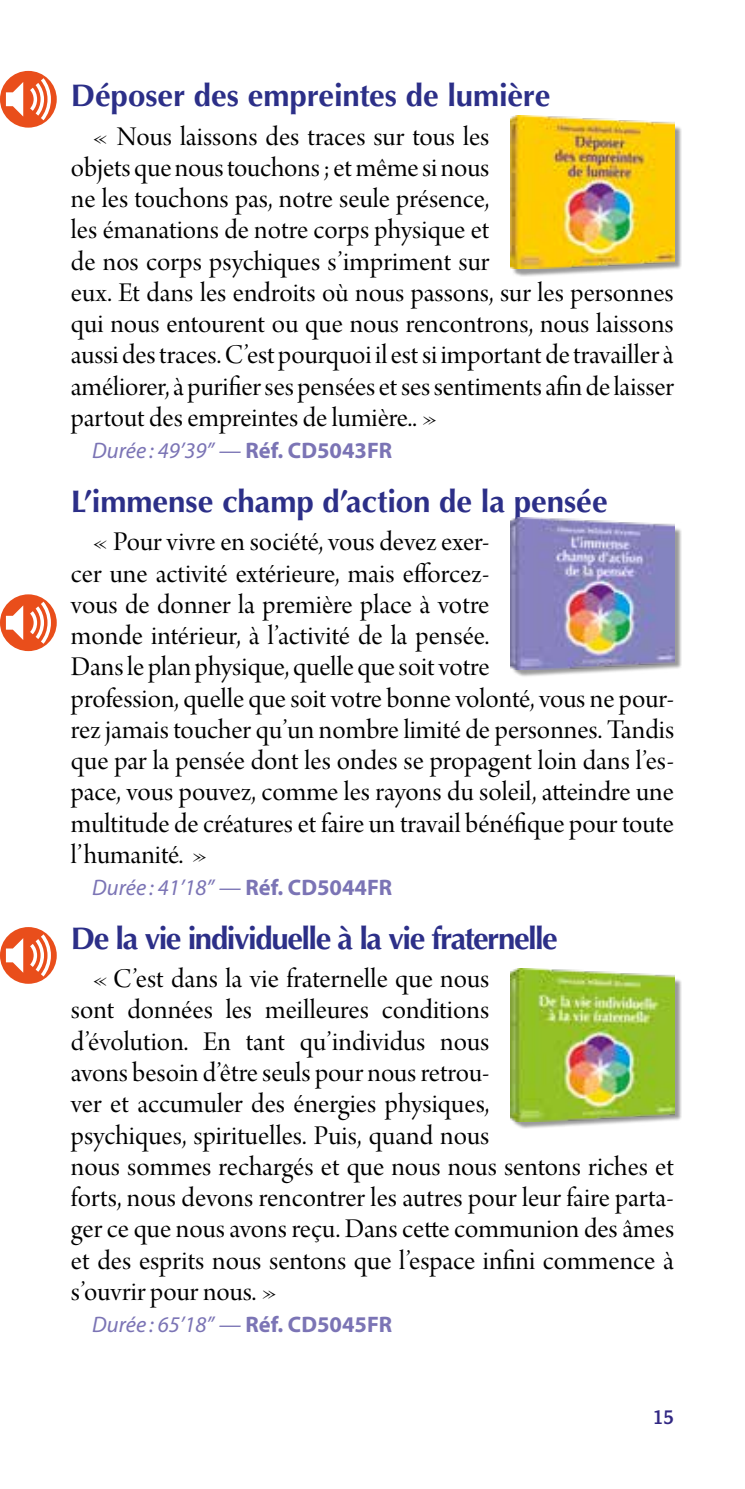
<style>
.page{position:relative;width:745px;height:1489px;background:#fff}
.page>*{position:absolute;margin:0;border:0;box-sizing:border-box;transform-origin:0 0}
.t1{font:700 31.25px "Optima LT Std";letter-spacing:-.01em;color:#2c2f88}
.t2{font:700 31.25px "Optima LT Std";letter-spacing:-.05em;color:#2c2f88}
.t3{font:28.75px/31.2px "Arno Pro Display";color:#000}
.t4{font:italic 22.5px "Myriad Pro";color:#7b74b5}
.t5{font:20px "Clearface Gothic LT Std";color:#312783}
.s1{font-weight:700;font-style:normal}
</style>
<div class="page">
<div style="left:512px;top:118px;width:169px;height:159px;background:#000;opacity:.4"></div>
<img style="left:510px;top:116px;width:163px;height:153px">
<div style="left:0;top:71px;width:57px;height:57px;background:#e94e1b;border-radius:50%"></div>
<svg style="left:6px;top:82px;width:17px;height:35px"></svg>
<svg style="left:30px;top:78px;width:21px;height:42px"></svg>
<div style="left:512px;top:520px;width:169px;height:157px;background:#000;opacity:.4"></div>
<img style="left:510px;top:517px;width:163px;height:152px">
<div style="left:0;top:594px;width:57px;height:57px;background:#e94e1b;border-radius:50%"></div>
<svg style="left:6px;top:605px;width:17px;height:35px"></svg>
<svg style="left:30px;top:601px;width:21px;height:42px"></svg>
<div style="left:512px;top:971px;width:169px;height:157px;background:#000;opacity:.4"></div>
<img style="left:510px;top:968px;width:163px;height:153px">
<div style="left:0;top:927px;width:57px;height:56px;background:#e94e1b;border-radius:50%"></div>
<svg style="left:6px;top:938px;width:17px;height:34px"></svg>
<svg style="left:30px;top:934px;width:21px;height:42px"></svg>
<p class="t1" style="left:71px;top:77px;width:480px">Déposer des empreintes de lumière</p>
<p class="t3" style="left:71px;top:122px;width:604px;text-indent:21px">« Nous laissons des traces sur tous les<br>objets que nous touchons ; et même si nous<br>ne les touchons pas, notre seule présence,<br>les émanations de notre corps physique et<br>de nos corps psychiques s’impriment sur<br>eux. Et dans les endroits où nous passons, sur les personnes qui nous entourent ou que nous rencontrons, nous laissons aussi des traces. C’est pourquoi il est si important de travailler à améliorer, à purifier ses pensées et ses sentiments afin de laisser partout des empreintes de lumière.. »</p>
<p class="t4" style="left:92px;top:436px;width:301px">Durée : 49’39’’ — <span class="s1">Réf. CD5043FR</span></p>
<p class="t1" style="left:71px;top:483px;width:538px">L’immense champ d’action de la pensée</p>
<p class="t3" style="left:71px;top:528px;width:604px;text-indent:21px">« Pour vivre en société, vous devez exer-<br>cer une activité extérieure, mais efforcez-<br>vous de donner la première place à votre<br>monde intérieur, à l’activité de la pensée.<br>Dans le plan physique, quelle que soit votre<br>profession, quelle que soit votre bonne volonté, vous ne pour&shy;rez jamais toucher qu’un nombre limité de personnes. Tandis que par la pensée dont les ondes se propagent loin dans l’es&shy;pace, vous pouvez, comme les rayons du soleil, atteindre une multitude de créatures et faire un travail bénéfique pour toute l’humanité. »</p>
<p class="t4" style="left:92px;top:873px;width:301px">Durée : 41’18’’ — <span class="s1">Réf. CD5044FR</span></p>
<p class="t2" style="left:71px;top:920px;width:488px">De la vie individuelle à la vie fraternelle</p>
<p class="t3" style="left:71px;top:964px;width:604px;text-indent:21px">« C’est dans la vie fraternelle que nous<br>sont données les meilleures conditions<br>d’évolution. En tant qu’individus nous<br>avons besoin d’être seuls pour nous retrou-<br>ver et accumuler des énergies physiques,<br>psychiques, spirituelles. Puis, quand nous<br>nous sommes rechargés et que nous nous sentons riches et forts, nous devons rencontrer les autres pour leur faire parta&shy;ger ce que nous avons reçu. Dans cette communion des âmes et des esprits nous sentons que l’espace infini commence à s’ouvrir pour nous. »</p>
<p class="t4" style="left:92px;top:1310px;width:301px">Durée : 65’18’’ — <span class="s1">Réf. CD5045FR</span></p>
<p class="t5" style="left:652px;top:1403px;width:22px">15</p>
</div>
